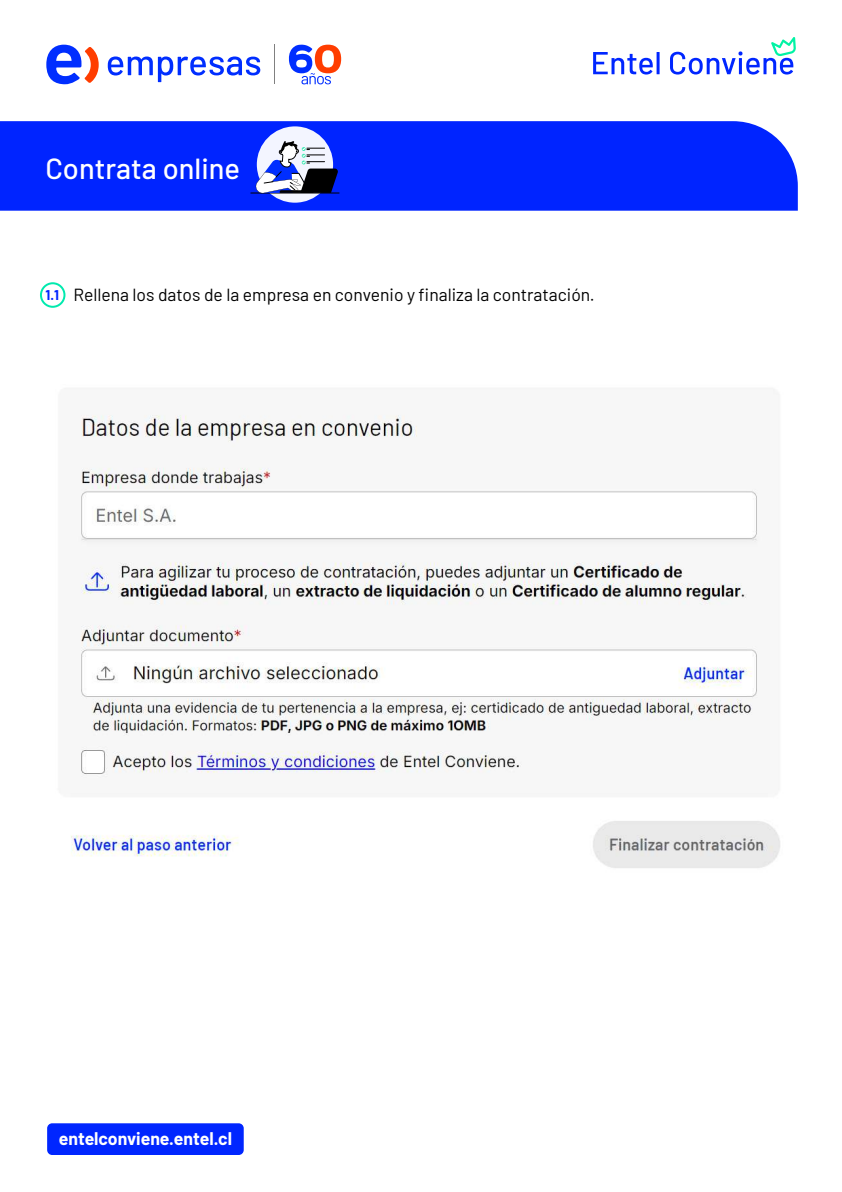
<style>
.page{position:relative;width:842px;height:1192px;background:#fff}
.page>*{position:absolute;margin:0;border:0;box-sizing:border-box;transform-origin:0 0}
.t1{font:500 29px "Barlow";color:#fff}
.t2{font:700 17.85px "Barlow";color:#fff}
.t3{font:17.5px "Barlow";color:#000}
.s1{font-weight:700;font-size:13.8px;color:#0024ff}
</style>
<div class="page">
<svg style="left:593px;top:52px;width:60px;height:23px"></svg>
<hr style="left:657px;top:52px;width:3px;height:22px;background:#0026ff">
<svg style="left:670px;top:37px;width:126px;height:38px"></svg>
<svg style="left:46px;top:45px;width:53px;height:39px"></svg>
<hr style="left:274px;top:45px;width:1px;height:39px;background:#808080">
<svg style="left:108px;top:56px;width:152px;height:26px"></svg>
<svg style="left:288px;top:45px;width:53px;height:39px"></svg>
<div style="left:0;top:121px;width:798px;height:90px;background:#0024ff"></div>
<div style="left:47px;top:1123px;width:197px;height:32px;background:#0026ff;border-radius:5px"></div>
<div style="left:257px;top:126px;width:76px;height:77px;background:#f3f5ff;border-radius:50%"></div>
<hr style="left:251px;top:193px;width:88px;height:1px;background:#000">
<svg style="left:254px;top:141px;width:84px;height:52px"></svg>
<div style="left:40px;top:282px;width:25px;height:26px;border:2px solid #00eaae;border-radius:50%"></div>
<img style="left:65px;top:388px;width:715px;height:480px">
<h1 class="t1" style="left:45px;top:147px;width:196px">Contrata online</h1>
<p class="t3" style="left:46px;top:282px;width:551px"><span class="s1">1.1</span> Rellena los datos de la empresa en convenio y finaliza la contratación.</p>
<p class="t2" style="left:59px;top:1125px;width:175px">entelconviene.entel.cl</p>
</div>
